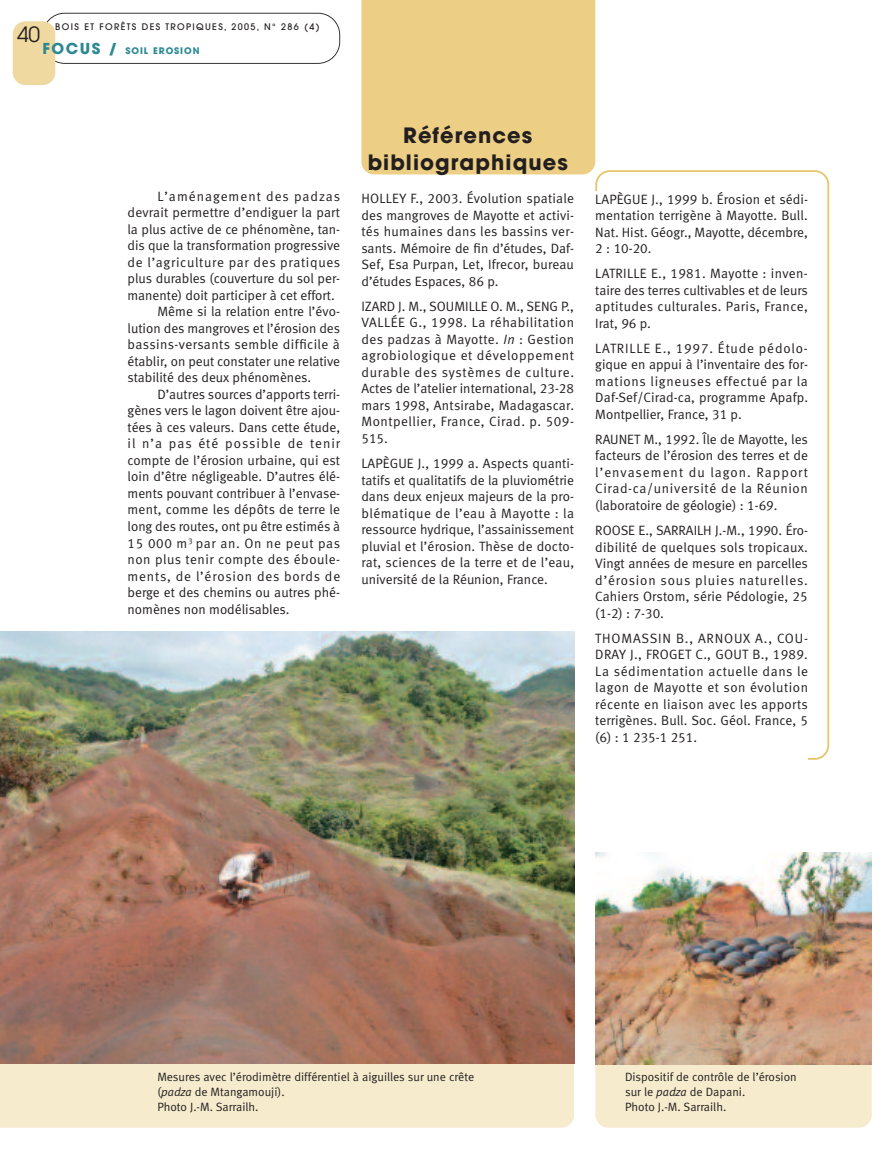
<style>
.page{position:relative;width:893px;height:1149px;background:#fff}
.page>*{position:absolute;margin:0;border:0;box-sizing:border-box;transform-origin:0 0}
.t1{font:700 21px/27px "Avant Garde";letter-spacing:.05em;color:#231f20;text-align:center}
.t2{font:21px "Avant Garde";color:#231f20}
.t3{font:13.5px/16.5px "Meta Normal LF";color:#231f20;text-align:justify}
.t4{font:13.5px "Meta Normal LF";letter-spacing:.025em;color:#231f20}
.t5{font:13.5px "Meta Normal LF";letter-spacing:.05em;color:#231f20}
.t6{font:13.5px "Meta Normal LF";letter-spacing:.035em;color:#231f20}
.t7{font:13.5px "Meta Normal LF";letter-spacing:.06em;color:#231f20}
.t8{font:13.5px "Meta Normal LF";letter-spacing:.07em;color:#231f20}
.t9{font:13.5px "Meta Normal LF";letter-spacing:.045em;color:#231f20}
.t10{font:13.5px "Meta Normal LF";letter-spacing:.075em;color:#231f20}
.t11{font:12px/15px "Meta Normal LF";color:#231f20}
.t12{font:500 9px "Avant Garde";letter-spacing:.15em;color:#231f20}
.t13{font:700 9px "Avant Garde";letter-spacing:.1em;color:#2c8993}
.s1{font-size:15px}
.s2{font-style:italic}
</style>
<div class="page">
<svg style="left:595px;top:170px;width:234px;height:589px"></svg>
<div style="left:574px;top:191px;width:234px;height:787px;background:#fff"></div>
<div style="left:361px;top:0;width:234px;height:174px;background:#eccf84"></div>
<div style="left:0;top:1063px;width:574px;height:64px;background:#f6ebcd"></div>
<svg style="left:46px;top:13px;width:294px;height:51px"></svg>
<div style="left:13px;top:21px;width:42px;height:64px;background:#f0d9a0;border-radius:13px"></div>
<img style="left:0;top:631px;width:574px;height:432px">
<div style="left:595px;top:862px;width:277px;height:265px;background:#f6ebcd;border-radius:13px"></div>
<img style="left:595px;top:852px;width:277px;height:212px">
<h1 class="t2" style="left:17px;top:26px;width:25px">40</h1>
<p class="t12" style="left:55px;top:23px;width:266px">BOIS ET FORÊTS DES TROPIQUES, 2005, N° 286 (4)</p>
<p class="t13" style="left:43px;top:47px;width:158px"><span class="s1">FOCUS /</span> SOIL EROSION</p>
<p class="t10" style="left:157px;top:191px;width:184px">L’aménagement des padzas</p>
<p class="t3" style="left:128px;top:205px;width:214px">devrait permettre d’endiguer la part</p>
<p class="t3" style="left:128px;top:222px;width:214px">la plus active de ce phénomène, tan-</p>
<p class="t3" style="left:128px;top:238px;width:214px">dis que la transformation progressive</p>
<p class="t5" style="left:128px;top:257px;width:214px">de l’agriculture par des pratiques</p>
<p class="t3" style="left:128px;top:271px;width:214px">plus durables (couverture du sol per-</p>
<p class="t3" style="left:128px;top:288px;width:209px">manente) doit participer à cet effort.</p>
<p class="t3" style="left:157px;top:304px;width:184px">Même si la relation entre l’évo-</p>
<p class="t3" style="left:128px;top:321px;width:214px">lution des mangroves et l’érosion des</p>
<p class="t4" style="left:128px;top:340px;width:214px">bassins-versants semble difficile à</p>
<p class="t3" style="left:128px;top:354px;width:214px">établir, on peut constater une relative</p>
<p class="t3" style="left:128px;top:370px;width:185px">stabilité des deux phénomènes.</p>
<p class="t3" style="left:157px;top:387px;width:184px">D’autres sources d’apports terri-</p>
<p class="t3" style="left:128px;top:403px;width:214px">gènes vers le lagon doivent être ajou-</p>
<p class="t3" style="left:128px;top:420px;width:214px">tées à ces valeurs. Dans cette étude,</p>
<p class="t8" style="left:128px;top:439px;width:214px">il n’a pas été possible de tenir</p>
<p class="t3" style="left:128px;top:453px;width:214px">compte de l’érosion urbaine, qui est</p>
<p class="t3" style="left:128px;top:469px;width:214px">loin d’être négligeable. D’autres élé-</p>
<p class="t3" style="left:128px;top:486px;width:214px">ments pouvant contribuer à l’envase-</p>
<p class="t3" style="left:128px;top:502px;width:214px">ment, comme les dépôts de terre le</p>
<p class="t3" style="left:128px;top:519px;width:214px">long des routes, ont pu être estimés à</p>
<p class="t9" style="left:128px;top:538px;width:214px">15 000 m<sup>3</sup> par an. On ne peut pas</p>
<p class="t6" style="left:128px;top:554px;width:214px">non plus tenir compte des éboule-</p>
<p class="t7" style="left:128px;top:571px;width:214px">ments, de l’érosion des bords de</p>
<p class="t3" style="left:128px;top:585px;width:214px">berge et des chemins ou autres phé-</p>
<p class="t3" style="left:128px;top:601px;width:164px">nomènes non modélisables.</p>
<h1 class="t1" style="left:368px;top:125px;width:202px">Références bibliographiques</h1>
<p class="t3" style="left:361px;top:191px;width:214px">HOLLEY F., 2003. Évolution spatiale des mangroves de Mayotte et activi&shy;tés humaines dans les bassins ver&shy;sants. Mémoire de fin d’études, Daf-Sef, Esa Purpan, Let, Ifrecor, bureau d’études Espaces, 86 p.</p>
<p class="t3" style="left:361px;top:299px;width:214px">IZARD J. M., SOUMILLE O. M., SENG P., VALLÉE G., 1998. La réhabilitation des padzas à Mayotte. <span class="s2">In</span> : Gestion agrobiologique et développement durable des systèmes de culture.<br>Actes de l’atelier international, 23-28 mars 1998, Antsirabe, Madagascar.<br>Montpellier, France, Cirad. p. 509- 515.</p>
<p class="t3" style="left:361px;top:456px;width:214px">LAPÈGUE J., 1999 a. Aspects quanti&shy;tatifs et qualitatifs de la pluviométrie dans deux enjeux majeurs de la pro&shy;blématique de l’eau à Mayotte : la ressource hydrique, l’assainissement pluvial et l’érosion. Thèse de docto&shy;rat, sciences de la terre et de l’eau, université de la Réunion, France.</p>
<p class="t3" style="left:595px;top:192px;width:214px">LAPÈGUE J., 1999 b. Érosion et sédi&shy;mentation terrigène à Mayotte. Bull.<br>Nat. Hist. Géogr., Mayotte, décembre, 2 : 10-20.</p>
<p class="t3" style="left:595px;top:266px;width:214px">LATRILLE E., 1981. Mayotte : inven&shy;taire des terres cultivables et de leurs aptitudes culturales. Paris, France, Irat, 96 p.</p>
<p class="t3" style="left:595px;top:341px;width:214px">LATRILLE E., 1997. Étude pédolo&shy;gique en appui à l’inventaire des for&shy;mations ligneuses effectué par la Daf-Sef/Cirad-ca, programme Apafp.<br>Montpellier, France, 31 p.</p>
<p class="t3" style="left:595px;top:432px;width:214px">RAUNET M., 1992. Île de Mayotte, les facteurs de l’érosion des terres et de l’envasement du lagon. Rapport Cirad-ca/université de la Réunion (laboratoire de géologie) : 1-69.</p>
<p class="t3" style="left:595px;top:523px;width:214px">ROOSE E., SARRAILH J.-M., 1990. Éro&shy;dibilité de quelques sols tropicaux.<br>Vingt années de mesure en parcelles d’érosion sous pluies naturelles.<br>Cahiers Orstom, série Pédologie, 25 (1-2) : 7-30.</p>
<p class="t3" style="left:595px;top:630px;width:214px">THOMASSIN B., ARNOUX A., COU-DRAY J., FROGET C., GOUT B., 1989.<br>La sédimentation actuelle dans le lagon de Mayotte et son évolution récente en liaison avec les apports terrigènes. Bull. Soc. Géol. France, 5 (6) : 1 235-1 251.</p>
<p class="t11" style="left:157px;top:1070px;width:318px">Mesures avec l’érodimètre différentiel à aiguilles sur une crête (<span class="s2">padza</span> de Mtangamouji).<br>Photo J.-M. Sarrailh.</p>
<p class="t11" style="left:625px;top:1070px;width:173px">Dispositif de contrôle de l’érosion sur le <span class="s2">padza</span> de Dapani.<br>Photo J.-M. Sarrailh.</p>
</div>
